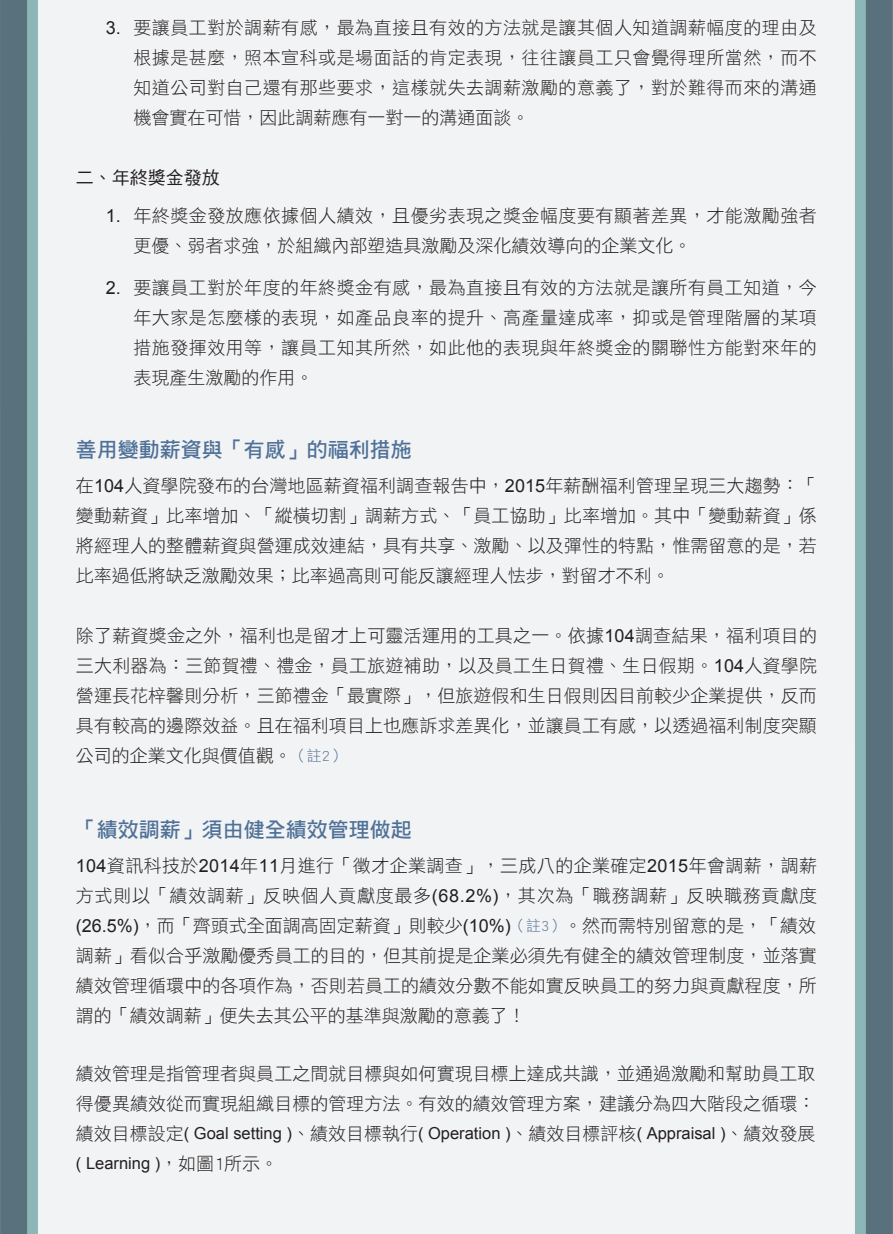
<style>
.page{position:relative;width:893px;height:1234px;background:#fff}
.page>*{position:absolute;margin:0;border:0;box-sizing:border-box;transform-origin:0 0}
.t1{font:21px "DF Hei Std W7";color:#4f7198}
.t2{font:18px/30px "DF Hei Std W3";color:#231f20;text-align:justify}
.t3{font:18px/30px "DF Hei Std W3";letter-spacing:.025em;color:#231f20}
.t4{font:18px "DF Hei Std W5";color:#231f20}
.t5{font:18px "Arial";color:#231f20}
.t6{font:16.5px/30px "Arial";color:#231f20}
.s1{font-family:"Arial"}
.s2{font-size:15px;color:#4e6e93}
.s3{font-family:"DF Hei Std W3";font-size:18px}
</style>
<div class="page">
<div style="left:0;top:0;width:893px;height:1233px;background:#59717d"></div>
<div style="left:27px;top:0;width:839px;height:1233px;background:#8db7b7"></div>
<div style="left:38px;top:0;width:817px;height:1233px;background:#f2f3f4"></div>
<p class="t2" style="left:133px;top:12px;width:685px;text-indent:-27px"><span class="s1">3.</span> 要讓員工對於調薪有感，最為直接且有效的方法就是讓其個人知道調薪幅度的理由及根據是甚麼，照本宣科或是場面話的肯定表現，往往讓員工只會覺得理所當然，而不知道公司對自己還有那些要求，這樣就失去調薪激勵的意義了，對於難得而來的溝通機會實在可惜，因此調薪應有一對一的溝通面談。</p>
<p class="t4" style="left:76px;top:168px;width:146px">二、年終獎金發放</p>
<p class="t5" style="left:106px;top:203px;width:17px">1.</p>
<p class="t3" style="left:133px;top:200px;width:685px">年終獎金發放應依據個人績效，且優劣表現之獎金幅度要有顯著差異，才能激勵強者更優、弱者求強，於組織內部塑造具激勵及深化績效導向的企業文化。</p>
<p class="t2" style="left:133px;top:272px;width:685px">要讓員工對於年度的年終獎金有感，最為直接且有效的方法就是讓所有員工知道，今年大家是怎麼樣的表現，如產品良率的提升、高產量達成率，抑或是管理階層的某項措施發揮效用等，讓員工知其所然，如此他的表現與年終獎金的關聯性方能對來年的表現產生激勵的作用。</p>
<p class="t5" style="left:106px;top:275px;width:17px">2.</p>
<p class="t1" style="left:76px;top:438px;width:337px">善用變動薪資與「有感」的福利措施</p>
<p class="t2" style="left:76px;top:470px;width:743px">在<span class="s1">104</span>人資學院發布的台灣地區薪資福利調查報告中，<span class="s1">2015</span>年薪酬福利管理呈現三大趨勢：「變動薪資」比率增加、「縱橫切割」調薪方式、「員工協助」比率增加。其中「變動薪資」係將經理人的整體薪資與營運成效連結，具有共享、激勵、以及彈性的特點，惟需留意的是，若比率過低將缺乏激勵效果；比率過高則可能反讓經理人怯步，對留才不利。</p>
<p class="t2" style="left:76px;top:620px;width:743px">除了薪資獎金之外，福利也是留才上可靈活運用的工具之一。依據<span class="s1">104</span>調查結果，福利項目的三大利器為：三節賀禮、禮金，員工旅遊補助，以及員工生日賀禮、生日假期。<span class="s1">104</span>人資學院營運長花梓馨則分析，三節禮金「最實際」，但旅遊假和生日假則因目前較少企業提供，反而具有較高的邊際效益。且在福利項目上也應訴求差異化，並讓員工有感，以透過福利制度突顯公司的企業文化與價值觀。<span class="s2">（註2）</span></p>
<p class="t1" style="left:76px;top:818px;width:337px">「績效調薪」須由健全績效管理做起</p>
<p class="t2" style="left:76px;top:849px;width:743px"><span class="s1">104</span>資訊科技於<span class="s1">2014</span>年<span class="s1">11</span>月進行「徵才企業調查」，三成八的企業確定<span class="s1">2015</span>年會調薪，調薪方式則以「績效調薪」反映個人貢獻度最多<span class="s1">(68.2%)</span>，其次為「職務調薪」反映職務貢獻度<span class="s1">(26.5%)</span>，而「齊頭式全面調高固定薪資」則較少<span class="s1">(10%)</span><span class="s2">（註3）</span>。然而需特別留意的是，「績效調薪」看似合乎激勵優秀員工的目的，但其前提是企業必須先有健全的績效管理制度，並落實績效管理循環中的各項作為，否則若員工的績效分數不能如實反映員工的努力與貢獻程度，所謂的「績效調薪」便失去其公平的基準與激勵的意義了！</p>
<p class="t2" style="left:76px;top:1057px;width:741px">績效管理是指管理者與員工之間就目標與如何實現目標上達成共識，並通過激勵和幫助員工取得優異績效從而實現組織目標的管理方法。有效的績效管理方案，建議分為四大階段之循環：</p>
<p class="t6" style="left:76px;top:1118px;width:741px"><span class="s3">績效目標設定</span>( Goal setting )<span class="s3">、績效目標執行</span>( Operation )<span class="s3">、績效目標評核</span>( Appraisal )<span class="s3">、績效發展</span>( Learning )<span class="s3">，如圖1所示。</span></p>
</div>
